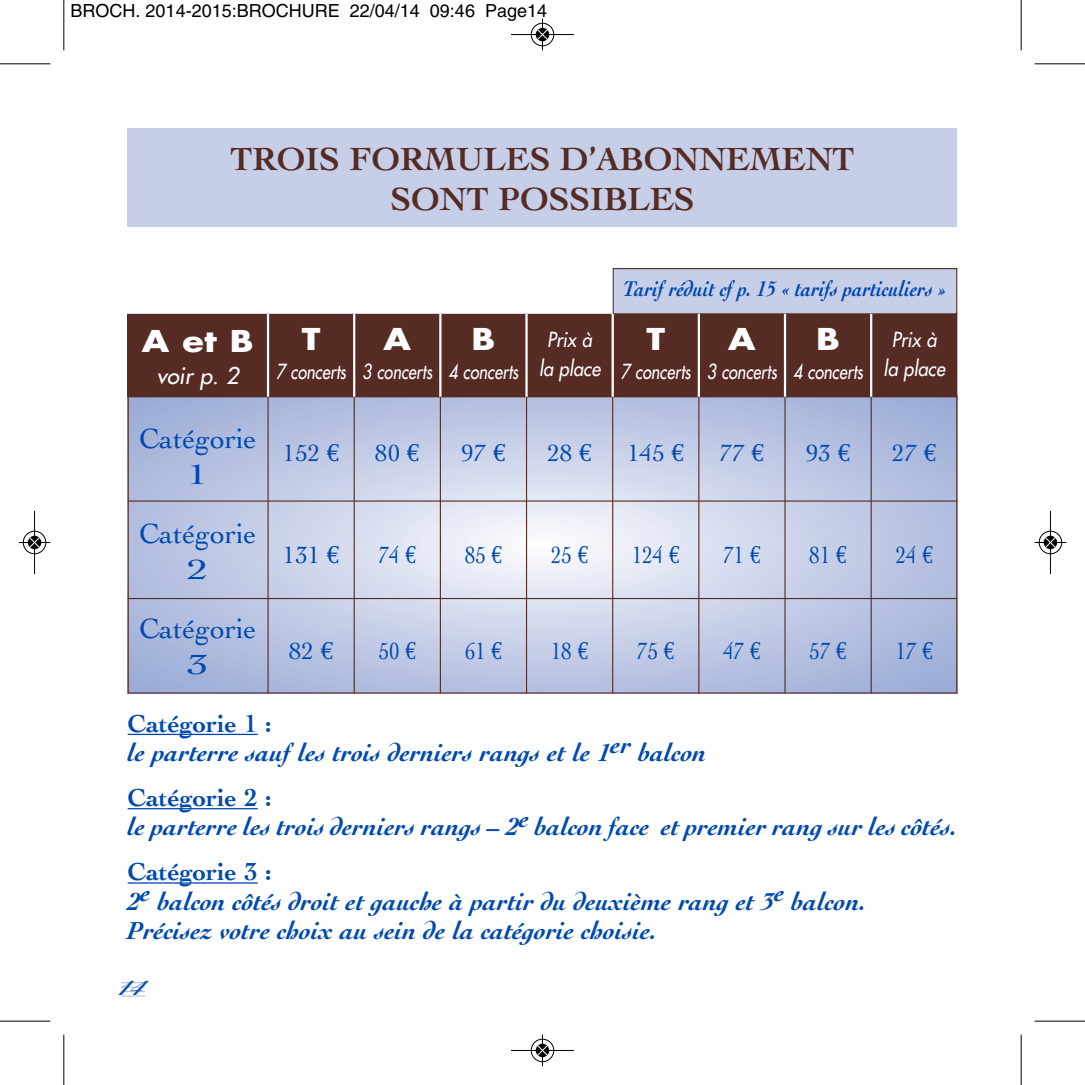
<style>
.page{position:relative;width:1085px;height:1085px;background:#fff}
.page>*{position:absolute;margin:0;border:0;box-sizing:border-box;transform-origin:0 0}
.t1{font:700 33.75px/40.5px "Cochin";color:#552b24;text-align:center}
.t2{font:29.25px/36px "Cochin";color:#0049af;text-align:center}
.t3{font:700 29.25px "Futura";color:#fff;scale:1.2 1}
.t4{font:italic 700 25.88px/29.2px "Cochin";color:#0049af}
.t5{font:700 25.88px "Cochin";color:#0049af}
.t6{font:24.75px "Cochin";color:#0049af;scale:.84 1}
.t7{font:24.75px "Cochin";color:#0049af}
.t8{font:900 24.75px "Kuenstler Script";color:#0049af}
.t9{font:italic 700 22.5px "Cochin";color:#0049af;scale:.85 1}
.t10{font:italic 22.5px "Futura";color:#fff}
.t11{font:20.25px "Futura";color:#fff;scale:.8 1}
.t12{font:italic 20.25px/29.2px "Futura";color:#fff;text-align:center;scale:.9 1}
.t13{font:18px "Helvetica";color:#000}
.s1{font-family:"Euro Serif"}
</style>
<div class="page">
<svg style="left:130px;top:397px;width:825px;height:294px;background:#c2cbe5"></svg>
<div style="left:128px;top:128px;width:829px;height:98px;background:#c6cee8"></div>
<svg style="left:121px;top:982px;width:24px;height:14px"></svg>
<hr style="left:267px;top:314px;width:1px;height:379px;background:#552b24">
<hr style="left:353px;top:314px;width:2px;height:379px;background:#552b24">
<hr style="left:440px;top:388px;width:1px;height:305px;background:#552b24">
<hr style="left:526px;top:314px;width:1px;height:379px;background:#552b24">
<hr style="left:612px;top:314px;width:1px;height:379px;background:#552b24">
<hr style="left:698px;top:314px;width:1px;height:379px;background:#552b24">
<hr style="left:784px;top:314px;width:1px;height:379px;background:#552b24">
<hr style="left:870px;top:314px;width:1px;height:379px;background:#552b24">
<div style="left:613px;top:269px;width:343px;height:44px;background:#c6cee8"></div>
<div style="left:612px;top:268px;width:345px;height:46px;border:1px solid #552b24"></div>
<div style="left:128px;top:314px;width:829px;height:83px;background:#552b24"></div>
<hr style="left:267px;top:314px;width:2px;height:83px;background:#fff">
<hr style="left:353px;top:314px;width:2px;height:83px;background:#fff">
<hr style="left:525px;top:314px;width:2px;height:83px;background:#fff">
<hr style="left:611px;top:314px;width:2px;height:83px;background:#fff">
<hr style="left:697px;top:314px;width:3px;height:83px;background:#fff">
<hr style="left:869px;top:314px;width:3px;height:83px;background:#fff">
<hr style="left:439px;top:314px;width:2px;height:83px;background:#fff">
<hr style="left:783px;top:314px;width:3px;height:83px;background:#fff">
<hr style="left:128px;top:500px;width:829px;height:1px;background:#552b24">
<hr style="left:128px;top:598px;width:829px;height:1px;background:#552b24">
<hr style="left:128px;top:733px;width:130px;height:2px;background:#0049af">
<hr style="left:128px;top:808px;width:130px;height:1px;background:#0049af">
<hr style="left:128px;top:882px;width:130px;height:1px;background:#0049af">
<hr style="left:63px;top:0;width:1px;height:50px;background:#000">
<hr style="left:0;top:63px;width:50px;height:1px;background:#000">
<hr style="left:1020px;top:0;width:1px;height:50px;background:#000">
<hr style="left:1034px;top:63px;width:50px;height:1px;background:#000">
<hr style="left:63px;top:1034px;width:1px;height:50px;background:#000">
<hr style="left:0;top:1020px;width:50px;height:1px;background:#000">
<hr style="left:1020px;top:1034px;width:1px;height:50px;background:#000">
<hr style="left:1034px;top:1020px;width:50px;height:1px;background:#000">
<div style="left:530px;top:23px;width:24px;height:23px;border:1px solid #fff;border-radius:50%"></div>
<hr style="left:511px;top:34px;width:63px;height:1px;background:#000">
<hr style="left:542px;top:19px;width:1px;height:31px;background:#000">
<div style="left:531px;top:23px;width:23px;height:23px;border:1px solid #000;border-radius:50%"></div>
<svg style="left:535px;top:28px;width:14px;height:13px"></svg>
<svg style="left:536px;top:29px;width:12px;height:11px"></svg>
<div style="left:530px;top:1038px;width:24px;height:24px;border:1px solid #fff;border-radius:50%"></div>
<hr style="left:511px;top:1049px;width:63px;height:1px;background:#000">
<hr style="left:542px;top:1034px;width:1px;height:31px;background:#000">
<div style="left:531px;top:1038px;width:23px;height:23px;border:1px solid #000;border-radius:50%"></div>
<svg style="left:535px;top:1043px;width:14px;height:13px"></svg>
<svg style="left:536px;top:1044px;width:12px;height:11px"></svg>
<div style="left:23px;top:530px;width:23px;height:24px;border:1px solid #fff;border-radius:50%"></div>
<hr style="left:34px;top:511px;width:1px;height:63px;background:#000">
<hr style="left:19px;top:542px;width:31px;height:1px;background:#000">
<div style="left:23px;top:531px;width:23px;height:23px;border:1px solid #000;border-radius:50%"></div>
<svg style="left:28px;top:535px;width:13px;height:14px"></svg>
<svg style="left:29px;top:536px;width:11px;height:12px"></svg>
<div style="left:1038px;top:530px;width:24px;height:24px;border:1px solid #fff;border-radius:50%"></div>
<hr style="left:1049px;top:511px;width:1px;height:63px;background:#000">
<hr style="left:1034px;top:542px;width:31px;height:1px;background:#000">
<div style="left:1038px;top:531px;width:23px;height:23px;border:1px solid #000;border-radius:50%"></div>
<svg style="left:1043px;top:535px;width:13px;height:14px"></svg>
<svg style="left:1044px;top:536px;width:11px;height:12px"></svg>
<p class="t13" style="left:71px;top:4px;width:478px">BROCH. 2014-2015:BROCHURE 22/04/14 09:46 Page14</p>
<h1 class="t1" style="left:230px;top:141px;width:625px">TROIS FORMULES D’ABONNEMENT<br>SONT POSSIBLES</h1>
<p class="t3" style="left:142px;top:327px;width:95px">A et B</p>
<p class="t10" style="left:157px;top:364px;width:88px">voir p. 2</p>
<p class="t2" style="left:139px;top:423px;width:119px">Catégorie<br>1</p>
<p class="t2" style="left:139px;top:518px;width:119px">Catégorie<br>2</p>
<p class="t2" style="left:139px;top:612px;width:119px">Catégorie<br>3</p>
<p class="t3" style="left:302px;top:326px;width:17px">T</p>
<p class="t11" style="left:276px;top:362px;width:93px">7 concerts</p>
<p class="t3" style="left:383px;top:326px;width:24px">A</p>
<p class="t11" style="left:362px;top:362px;width:93px">3 concerts</p>
<p class="t3" style="left:471px;top:326px;width:21px">B</p>
<p class="t11" style="left:448px;top:362px;width:93px">4 concerts</p>
<p class="t9" style="left:623px;top:280px;width:381px">Tarif réduit cf p. 15 « tarifs particuliers »</p>
<p class="t12" style="left:539px;top:326px;width:73px">Prix à la place</p>
<p class="t3" style="left:646px;top:326px;width:17px">T</p>
<p class="t11" style="left:620px;top:362px;width:93px">7 concerts</p>
<p class="t3" style="left:728px;top:326px;width:24px">A</p>
<p class="t11" style="left:706px;top:362px;width:93px">3 concerts</p>
<p class="t3" style="left:816px;top:326px;width:21px">B</p>
<p class="t11" style="left:793px;top:362px;width:93px">4 concerts</p>
<p class="t12" style="left:883px;top:326px;width:73px">Prix à la place</p>
<p class="t7" style="left:283px;top:443px;width:58px">152 <span class="s1">€</span></p>
<p class="t7" style="left:375px;top:443px;width:45px">80 <span class="s1">€</span></p>
<p class="t7" style="left:461px;top:443px;width:45px">97 <span class="s1">€</span></p>
<p class="t7" style="left:547px;top:443px;width:45px">28 <span class="s1">€</span></p>
<p class="t7" style="left:627px;top:443px;width:58px">145 <span class="s1">€</span></p>
<p class="t7" style="left:719px;top:443px;width:45px">77 <span class="s1">€</span></p>
<p class="t7" style="left:806px;top:443px;width:45px">93 <span class="s1">€</span></p>
<p class="t7" style="left:892px;top:443px;width:45px">27 <span class="s1">€</span></p>
<p class="t7" style="left:283px;top:545px;width:58px">131 <span class="s1">€</span></p>
<p class="t7" style="left:289px;top:641px;width:45px">82 <span class="s1">€</span></p>
<p class="t6" style="left:379px;top:545px;width:45px">74 <span class="s1">€</span></p>
<p class="t6" style="left:379px;top:641px;width:45px">50 <span class="s1">€</span></p>
<p class="t6" style="left:465px;top:545px;width:45px">85 <span class="s1">€</span></p>
<p class="t6" style="left:465px;top:641px;width:45px">61 <span class="s1">€</span></p>
<p class="t6" style="left:551px;top:545px;width:45px">25 <span class="s1">€</span></p>
<p class="t6" style="left:551px;top:641px;width:45px">18 <span class="s1">€</span></p>
<p class="t6" style="left:632px;top:545px;width:58px">124 <span class="s1">€</span></p>
<p class="t6" style="left:637px;top:641px;width:45px">75 <span class="s1">€</span></p>
<p class="t6" style="left:723px;top:545px;width:45px">71 <span class="s1">€</span></p>
<p class="t6" style="left:723px;top:641px;width:45px">47 <span class="s1">€</span></p>
<p class="t6" style="left:809px;top:545px;width:45px">81 <span class="s1">€</span></p>
<p class="t6" style="left:809px;top:641px;width:45px">57 <span class="s1">€</span></p>
<p class="t6" style="left:895px;top:545px;width:45px">24 <span class="s1">€</span></p>
<p class="t6" style="left:895px;top:641px;width:45px">17 <span class="s1">€</span></p>
<p class="t5" style="left:128px;top:713px;width:146px">Catégorie 1 :</p>
<p class="t4" style="left:128px;top:740px;width:580px">le parterre sauf les trois derniers rangs et le 1er balcon</p>
<p class="t5" style="left:128px;top:787px;width:146px">Catégorie 2 :</p>
<p class="t4" style="left:128px;top:814px;width:831px">le parterre les trois derniers rangs – 2e balcon face et premier rang sur les côtés.</p>
<p class="t5" style="left:128px;top:861px;width:146px">Catégorie 3 :</p>
<p class="t4" style="left:128px;top:888px;width:740px">2e balcon côtés droit et gauche à partir du deuxième rang et 3e balcon.<br>Précisez votre choix au sein de la catégorie choisie.</p>
<p class="t8" style="left:118px;top:979px;width:27px">14</p>
</div>
